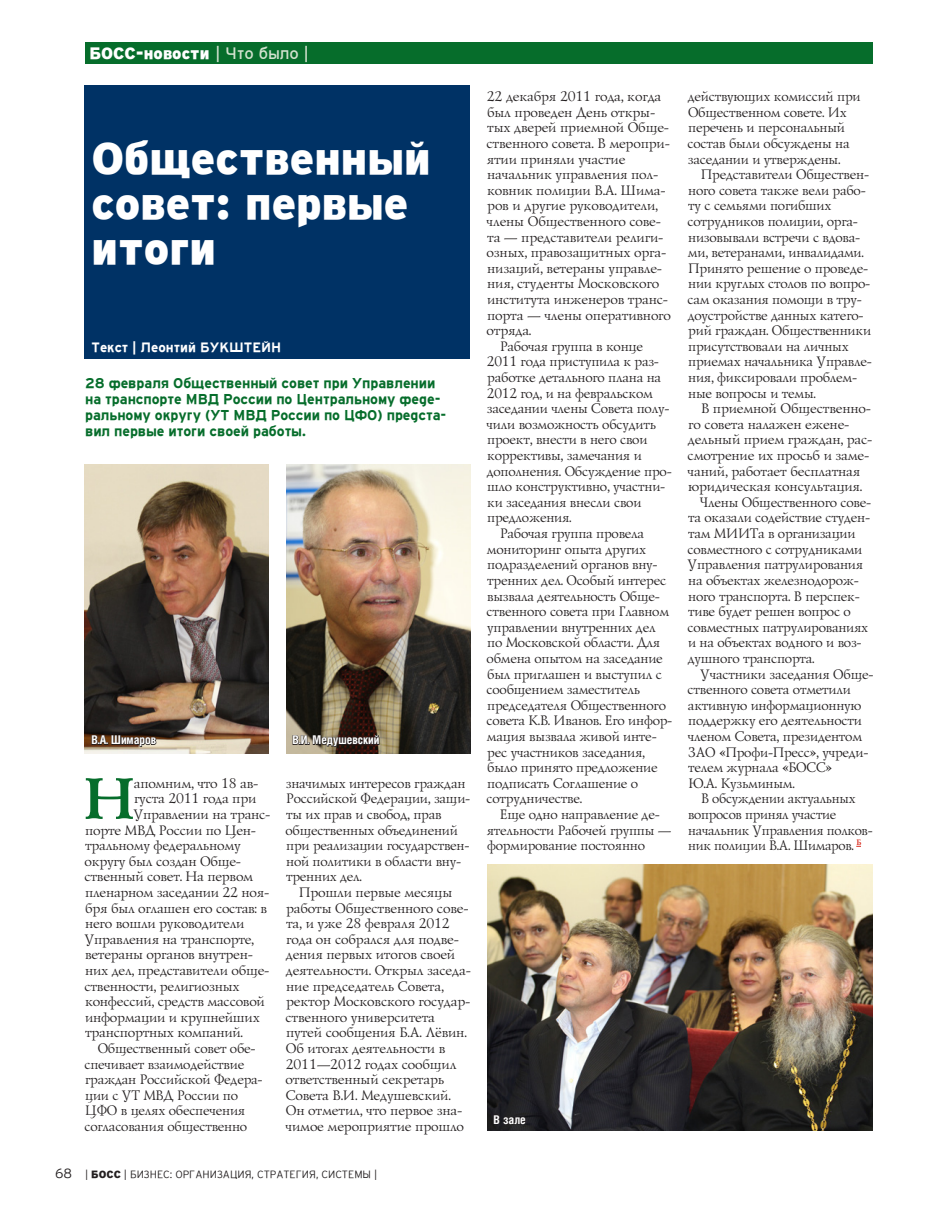
<style>
.page{position:relative;width:936px;height:1212px;background:#fff}
.page>*{position:absolute;margin:0;border:0;box-sizing:border-box;transform-origin:0 0}
.news-body1{font:700 60px "Lazurski C";color:#066d2b}
.t1{font:900 45px/45px "GL Interstate";color:#fff}
.t2{font:900 16.5px "GL Interstate";color:#fff}
.vynos{font:700 14.25px/15.8px "GL Interstate";letter-spacing:-.005em;color:#066d2b}
.news-body{font:14.1px/15.6px "Lazurski C";color:#231f20}
.news-body1-2{font:14.1px "Lazurski C";color:#231f20}
.bodyelit{font:700 13.5px "GL Interstate";color:#fff}
.foto-pod{font:700 12px "Helios Cond C";color:#fff}
.t3{font:300 10.5px "GL Interstate";color:#231f20}
.s1{font-weight:400;color:#d3e2cf}
.s2{font-size:13.5px}
.s3{font-weight:900}
</style>
<div class="page">
<div style="left:85px;top:43px;width:787px;height:21px;background:#066d2b"></div>
<div style="left:84px;top:85px;width:386px;height:274px;background:#003265"></div>
<img style="left:487px;top:864px;width:385px;height:266px">
<img style="left:85px;top:464px;width:184px;height:289px">
<img style="left:286px;top:464px;width:184px;height:289px">
<svg style="left:493px;top:1114px;width:33px;height:10px"></svg>
<svg style="left:91px;top:732px;width:66px;height:15px"></svg>
<svg style="left:292px;top:729px;width:88px;height:23px;background:#544639"></svg>
<p class="t2" style="left:89px;top:46px;width:221px">БОСС-новости <span class="s1">| Что было |</span></p>
<p class="t1" style="left:91px;top:138px;width:340px">Общественный совет: первые итоги</p>
<p class="bodyelit" style="left:91px;top:339px;width:191px">Текст | Леонтий БУКШТЕЙН</p>
<p class="vynos" style="left:85px;top:375px;width:363px">28 февраля Общественный совет при Управлении на транспорте МВД России по Центральному феде&shy;ральному округу (УТ МВД России по ЦФО) предста&shy;вил первые итоги своей работы.</p>
<p class="foto-pod" style="left:91px;top:733px;width:67px">В.А. Шимаров</p>
<p class="foto-pod" style="left:292px;top:733px;width:89px">В.И. Медушевский</p>
<p class="news-body1" style="left:80px;top:760px;width:53px">Н</p>
<p class="news-body1-2" style="left:133px;top:773px;width:126px">апомним, что 18 ав-</p>
<p class="news-body1-2" style="left:133px;top:789px;width:123px">густа 2011 года при</p>
<p class="news-body1-2" style="left:133px;top:805px;width:138px">Управлении на транс-</p>
<p class="news-body1-2" style="left:84px;top:820px;width:172px">порте МВД России по Цен-</p>
<p class="news-body1-2" style="left:84px;top:836px;width:157px">тральному федеральному</p>
<p class="news-body1-2" style="left:84px;top:851px;width:158px">округу был создан Обще-</p>
<p class="news-body1-2" style="left:84px;top:867px;width:170px">ственный совет. На первом</p>
<p class="news-body1-2" style="left:84px;top:883px;width:186px">пленарном заседании 22 ноя-</p>
<p class="news-body1-2" style="left:84px;top:898px;width:183px">бря был оглашен его состав: в</p>
<p class="news-body1-2" style="left:84px;top:914px;width:160px">него вошли руководители</p>
<p class="news-body1-2" style="left:84px;top:929px;width:171px">Управления на транспорте,</p>
<p class="news-body1-2" style="left:84px;top:945px;width:169px">ветераны органов внутрен-</p>
<p class="news-body1-2" style="left:84px;top:961px;width:186px">них дел, представители обще-</p>
<p class="news-body1-2" style="left:84px;top:976px;width:156px">ственности, религиозных</p>
<p class="news-body1-2" style="left:84px;top:992px;width:181px">конфессий, средств массовой</p>
<p class="news-body1-2" style="left:84px;top:1007px;width:176px">информации и крупнейших</p>
<p class="news-body1-2" style="left:84px;top:1023px;width:159px">транспортных компаний.</p>
<p class="news-body" style="left:84px;top:1040px;width:180px;text-indent:13px">Общественный совет обе&shy;спечивает взаимодействие граждан Российской Федера&shy;ции с УТ МВД России по<br>ЦФО в целях обеспечения согласования общественно</p>
<p class="news-body" style="left:285px;top:775px;width:186px">значимых интересов граждан<br>Российской Федерации, защи&shy;ты их прав и свобод, прав общественных объединений при реализации государствен&shy;ной политики в области вну&shy;тренних дел.</p>
<p class="news-body" style="left:285px;top:884px;width:187px;text-indent:13px">Прошли первые месяцы работы Общественного сове&shy;та, и уже 28 февраля 2012 года он собрался для подве&shy;дения первых итогов своей деятельности. Открыл заседа&shy;ние председатель Совета, ректор Московского государ&shy;ственного университета путей сообщения Б.А. Лёвин.<br>Об итогах деятельности в<br>2011—2012 годах сообщил ответственный секретарь<br>Совета В.И. Медушевский.<br>Он отметил, что первое зна&shy;чимое мероприятие прошло</p>
<p class="t3" style="left:55px;top:1168px;width:323px"><span class="s2">68</span> | <span class="s3">БОСС</span> | БИЗНЕС: ОРГАНИЗАЦИЯ, СТРАТЕГИЯ, СИСТЕМЫ |</p>
<p class="news-body" style="left:486px;top:88px;width:186px">22 декабря 2011 года, когда был проведен День откры&shy;тых дверей приемной Обще&shy;ственного совета. В меропри&shy;ятии приняли участие начальник управления пол&shy;ковник полиции В.А. Шима&shy;ров и другие руководители, члены Общественного сове&shy;та — представители религи&shy;озных, правозащитных орга&shy;низаций, ветераны управле&shy;ния, студенты Московского института инженеров транс&shy;порта — члены оперативного отряда.</p>
<p class="news-body" style="left:486px;top:338px;width:187px;text-indent:13px">Рабочая группа в конце<br>2011 года приступила к раз&shy;работке детального плана на<br>2012 год, и на февральском заседании члены Совета полу&shy;чили возможность обсудить проект, внести в него свои коррективы, замечания и дополнения. Обсуждение про&shy;шло конструктивно, участни&shy;ки заседания внесли свои предложения.</p>
<p class="news-body" style="left:486px;top:525px;width:187px;text-indent:13px">Рабочая группа провела мониторинг опыта других подразделений органов вну&shy;тренних дел. Особый интерес вызвала деятельность Обще&shy;ственного совета при Главном управлении внутренних дел по Московской области. Для обмена опытом на заседание был приглашен и выступил с сообщением заместитель председателя Общественного совета К.В. Иванов. Его инфор&shy;мация вызвала живой инте&shy;рес участников заседания, было принято предложение подписать Соглашение о сотрудничестве.</p>
<p class="news-body" style="left:486px;top:806px;width:186px;text-indent:13px">Еще одно направление де&shy;ятельности Рабочей группы — формирование постоянно</p>
<p class="news-body" style="left:686px;top:88px;width:174px">действующих комиссий при<br>Общественном совете. Их перечень и персональный состав были обсуждены на заседании и утверждены.</p>
<p class="news-body" style="left:686px;top:166px;width:186px;text-indent:13px">Представители Обществен&shy;ного совета также вели рабо&shy;ту с семьями погибших сотрудников полиции, орга&shy;низовывали встречи с вдова&shy;ми, ветеранами, инвалидами.<br>Принято решение о проведе&shy;нии круглых столов по вопро&shy;сам оказания помощи в тру&shy;доустройстве данных катего&shy;рий граждан. Общественники присутствовали на личных приемах начальника Управле&shy;ния, фиксировали проблем&shy;ные вопросы и темы.</p>
<p class="news-body" style="left:686px;top:400px;width:186px;text-indent:14px">В приемной Общественно&shy;го совета налажен ежене&shy;дельный прием граждан, рас&shy;смотрение их просьб и заме&shy;чаний, работает бесплатная юридическая консультация.</p>
<p class="news-body" style="left:686px;top:494px;width:185px;text-indent:12px">Члены Общественного сове&shy;та оказали содействие студен&shy;там МИИТа в организации совместного с сотрудниками<br>Управления патрулирования на объектах железнодорож&shy;ного транспорта. В перспек&shy;тиве будет решен вопрос о совместных патрулированиях и на объектах водного и воз&shy;душного транспорта.</p>
<p class="news-body" style="left:686px;top:665px;width:187px;text-indent:13px">Участники заседания Обще&shy;ственного совета отметили активную информационную поддержку его деятельности членом Совета, президентом<br>ЗАО «Профи-Пресс», учреди&shy;телем журнала «БОСС»<br>Ю.А. Кузьминым.</p>
<p class="news-body" style="left:687px;top:790px;width:186px;text-indent:13px">В обсуждении актуальных вопросов принял участие начальник Управления полков&shy;ник полиции В.А. Шимаров. <sup>Б</sup></p>
<p class="foto-pod" style="left:493px;top:1112px;width:34px">В зале</p>
</div>
